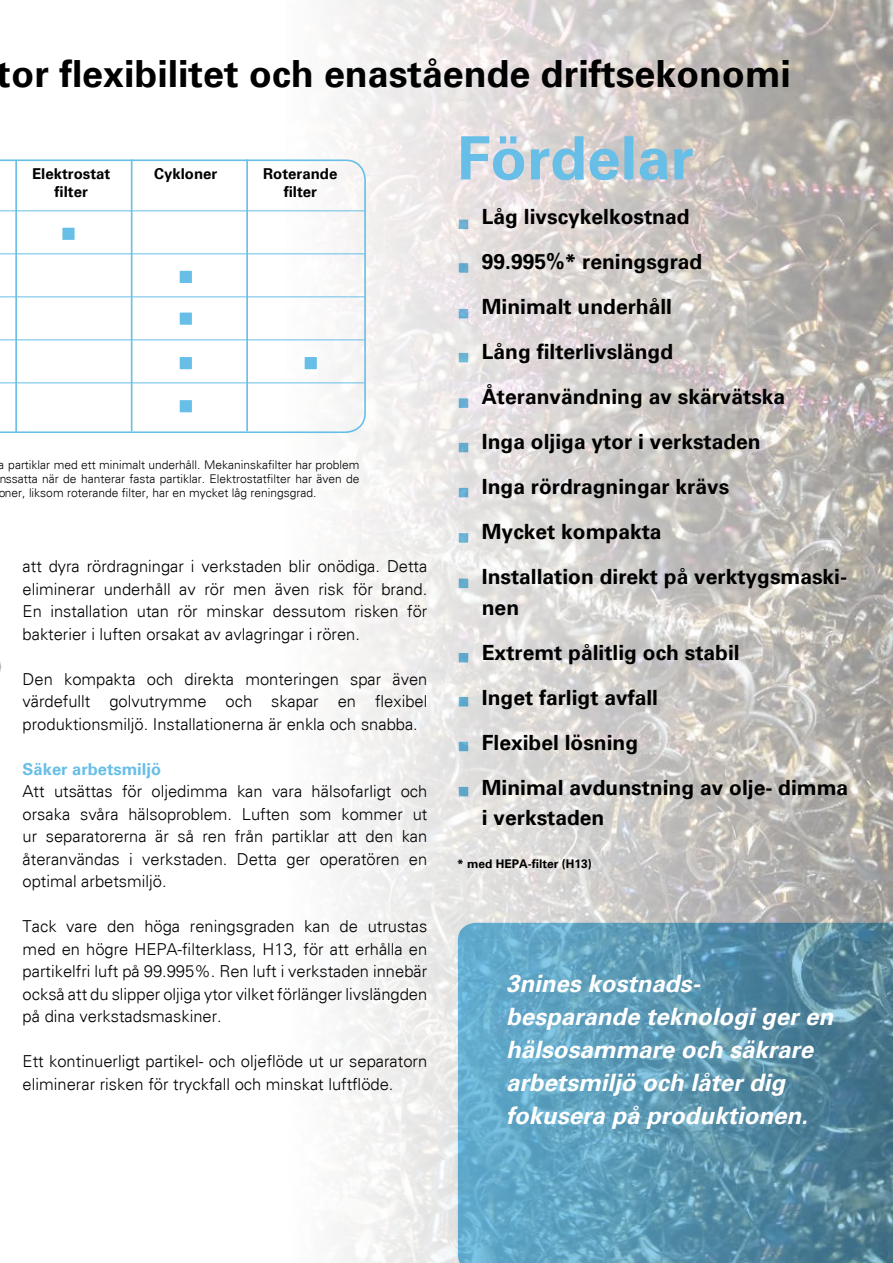
<style>
.page{position:relative;width:893px;height:1263px;background:#fff}
.page>*{position:absolute;margin:0;border:0;box-sizing:border-box;transform-origin:0 0}
.t1{font:700 60px "Univers";color:#67bee7}
.t2{font:700 37.5px "Univers";color:#000}
.t3{font:italic 700 24px/33px "Univers";color:#fff}
.t4{font:700 21px/45px "Univers";color:#000}
.t5{font:300 16.5px/22.5px "Univers";color:#000;text-align:justify}
.t6{font:700 16.5px "Univers";color:#67bee7}
.t7{font:700 15px/18px "Univers";color:#000;text-align:center}
.t8{font:300 12px/14.4px "Univers";color:#000;text-align:justify}
.t9{font:700 12px "Univers";color:#000}
</style>
<div class="page">
<img style="left:288px;top:0;width:605px;height:1263px">
<img style="left:0;top:662px;width:2px;height:10px">
<svg style="left:0;top:159px;width:366px;height:274px"></svg>
<hr style="left:0;top:210px;width:365px;height:1px;background:#67bee7">
<hr style="left:0;top:253px;width:365px;height:1px;background:#67bee7">
<hr style="left:0;top:296px;width:365px;height:1px;background:#67bee7">
<hr style="left:0;top:339px;width:365px;height:1px;background:#67bee7">
<hr style="left:0;top:382px;width:365px;height:1px;background:#67bee7">
<hr style="left:15px;top:160px;width:2px;height:272px;background:#67bee7">
<hr style="left:131px;top:159px;width:1px;height:272px;background:#67bee7">
<hr style="left:246px;top:159px;width:2px;height:272px;background:#67bee7">
<div style="left:178px;top:269px;width:15px;height:16px;background:#67bee7;border:2px solid #fff"></div>
<div style="left:178px;top:311px;width:15px;height:15px;background:#67bee7;border:2px solid #fff"></div>
<div style="left:178px;top:355px;width:15px;height:16px;background:#67bee7;border:2px solid #fff"></div>
<div style="left:178px;top:398px;width:15px;height:16px;background:#67bee7;border:2px solid #fff"></div>
<div style="left:303px;top:355px;width:15px;height:16px;background:#67bee7;border:2px solid #fff"></div>
<div style="left:61px;top:226px;width:15px;height:15px;background:#67bee7;border:2px solid #fff"></div>
<h2 class="t2" style="left:-3px;top:51px;width:795px">tor flexibilitet och enastående driftsekonomi</h2>
<p class="t7" style="left:32px;top:166px;width:80px">Elektrostat filter</p>
<p class="t7" style="left:154px;top:166px;width:65px">Cykloner</p>
<p class="t7" style="left:263px;top:166px;width:76px">Roterande filter</p>
<p class="t8" style="left:-2px;top:457px;width:363px">a partiklar med ett minimalt underhåll. Mekaninskafilter har problem nssatta när de hanterar fasta partiklar. Elektrostatfilter har även de oner, liksom roterande filter, har en mycket låg reningsgrad.</p>
<p class="t5" style="left:23px;top:555px;width:406px">att dyra rördragningar i verkstaden blir onödiga. Detta eliminerar underhåll av rör men även risk för brand.<br>En installation utan rör minskar dessutom risken för bakterier i luften orsakat av avlagringar i rören.</p>
<p class="t5" style="left:23px;top:668px;width:406px">Den kompakta och direkta monteringen spar även värdefullt golvutrymme och skapar en flexibel produktionsmiljö. Installationerna är enkla och snabba.</p>
<p class="t6" style="left:23px;top:759px;width:140px">Säker arbetsmiljö</p>
<p class="t5" style="left:23px;top:780px;width:406px">Att utsättas för oljedimma kan vara hälsofarligt och orsaka svåra hälsoproblem. Luften som kommer ut ur separatorerna är så ren från partiklar att den kan återanvändas i verkstaden. Detta ger operatören en optimal arbetsmiljö.</p>
<p class="t5" style="left:23px;top:915px;width:406px">Tack vare den höga reningsgraden kan de utrustas med en högre HEPA-filterklass, H13, för att erhålla en partikelfri luft på 99.995%. Ren luft i verkstaden innebär också att du slipper oljiga ytor vilket förlänger livslängden på dina verkstadsmaskiner.</p>
<p class="t5" style="left:23px;top:1050px;width:406px">Ett kontinuerligt partikel- och oljeflöde ut ur separatorn eliminerar risken för tryckfall och minskat luftflöde.</p>
<h1 class="t1" style="left:457px;top:123px;width:238px">Fördelar</h1>
<p class="t4" style="left:482px;top:195px;width:367px">Låg livscykelkostnad<br>99.995%* reningsgrad<br>Minimalt underhåll<br>Lång filterlivslängd<br>Återanvändning av skärvätska<br>Inga oljiga ytor i verkstaden<br>Inga rördragningar krävs<br>Mycket kompakta<br>Installation direkt på verktygsmaski-</p>
<p class="t4" style="left:482px;top:586px;width:368px">nen<br>Extremt pålitlig och stabil<br>Inget farligt avfall<br>Flexibel lösning<br>Minimal avdunstning av olje- dimma</p>
<p class="t4" style="left:482px;top:796px;width:124px">i verkstaden</p>
<p class="t9" style="left:457px;top:856px;width:136px">* med HEPA-filter (H13)</p>
<h3 class="t3" style="left:506px;top:968px;width:329px">3nines kostnads&shy;besparande teknologi ger en hälsosammare och säkrare arbetsmiljö och låter dig fokusera på produktionen.</h3>
</div>
